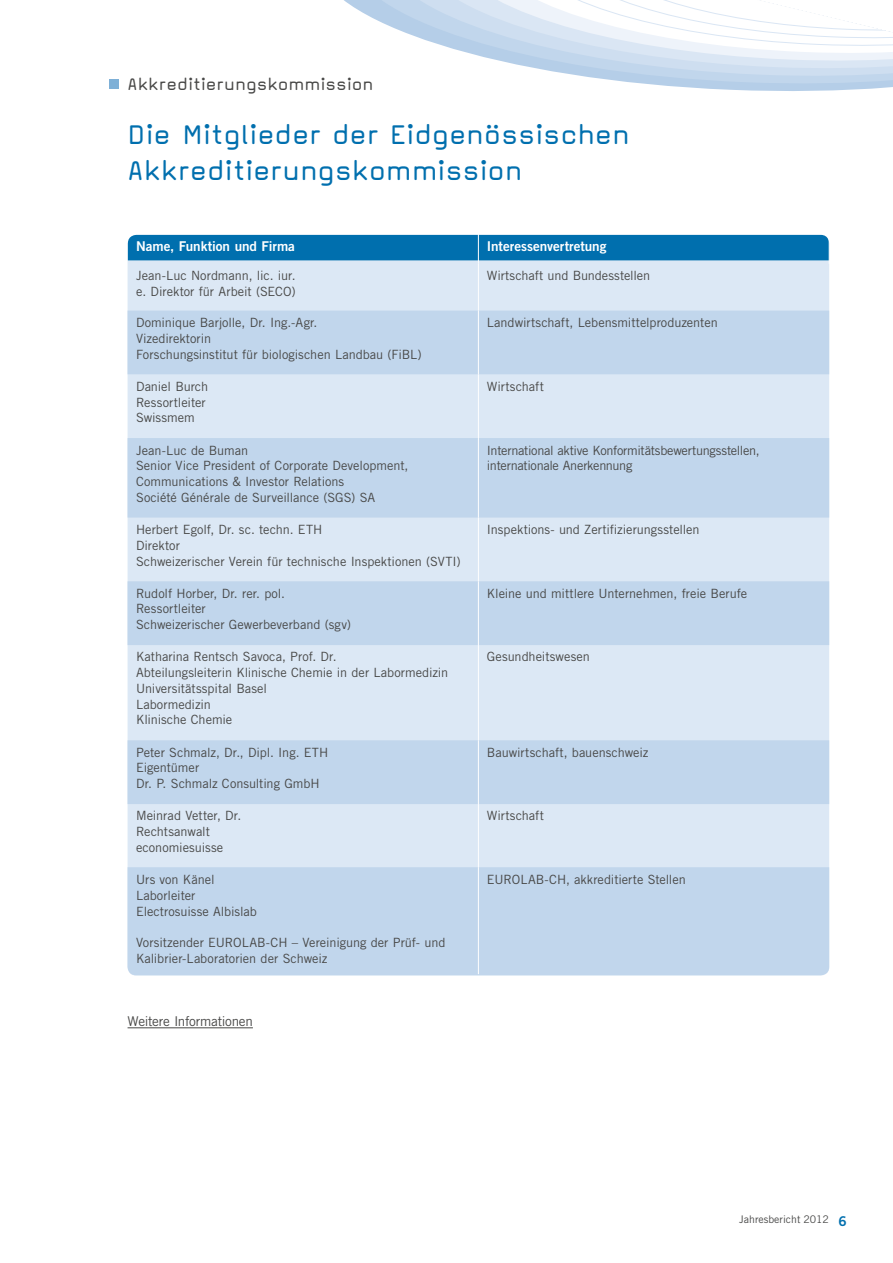
<style>
.page{position:relative;width:893px;height:1263px;background:#fff}
.page>*{position:absolute;margin:0;border:0;box-sizing:border-box;transform-origin:0 0}
.t1{font:31.5px/36px "Magda Clean";letter-spacing:-.005em;color:#006fae}
.t2{font:19.5px "Magda Clean";color:#484847}
.t3{font:13.5px "Trade Gothic LT Pro Bd 2";letter-spacing:-.005em;color:#fff}
.t4{font:13.5px "Trade Gothic LT Pro";letter-spacing:-.02em;color:#484847}
.t5{font:12.75px/15.8px "Trade Gothic LT Pro";letter-spacing:-.005em;color:#484847}
.t6{font:12.75px/15.8px "Trade Gothic LT Pro";letter-spacing:-.025em;color:#484847}
.t7{font:10.5px "Trade Gothic LT Pro";color:#484847}
.s1{font-family:"Trade Gothic LT Pro Bd 2";font-size:13.5px;color:#006fae}
</style>
<div class="page">
<svg style="left:349px;top:0;width:544px;height:91px"></svg>
<svg style="left:384px;top:0;width:509px;height:83px"></svg>
<div style="left:109px;top:79px;width:10px;height:10px;background:#7eb0d7"></div>
<div style="left:128px;top:260px;width:701px;height:607px;background:#dce8f5"></div>
<div style="left:128px;top:235px;width:701px;height:25px;background:#006fae"></div>
<hr style="left:128px;top:1027px;width:125px;height:1px;background:#484847">
<div style="left:128px;top:867px;width:701px;height:108px;background:#c1d6ec"></div>
<svg style="left:128px;top:311px;width:701px;height:493px;fill:#c1d6ec"></svg>
<hr style="left:478px;top:234px;width:1px;height:30px;background:#fff">
<hr style="left:478px;top:264px;width:1px;height:47px;background:#fff">
<hr style="left:478px;top:311px;width:1px;height:63px;background:#fff">
<hr style="left:478px;top:374px;width:1px;height:64px;background:#fff">
<hr style="left:478px;top:438px;width:1px;height:80px;background:#fff">
<hr style="left:478px;top:518px;width:1px;height:63px;background:#fff">
<hr style="left:478px;top:581px;width:1px;height:64px;background:#fff">
<hr style="left:478px;top:740px;width:1px;height:64px;background:#fff">
<hr style="left:478px;top:804px;width:1px;height:64px;background:#fff">
<hr style="left:478px;top:868px;width:1px;height:106px;background:#fff">
<hr style="left:478px;top:645px;width:1px;height:95px;background:#fff">
<h2 class="t2" style="left:128px;top:74px;width:247px">Akkreditierungskommission</h2>
<h1 class="t1" style="left:128px;top:117px;width:504px">Die Mitglieder der Eidgenössischen<br>Akkreditierungskommission</h1>
<p class="t3" style="left:136px;top:238px;width:160px">Name, Funktion und Firma</p>
<p class="t3" style="left:487px;top:238px;width:121px">Interessenvertretung</p>
<p class="t5" style="left:136px;top:268px;width:161px">Jean-Luc Nordmann, lic. iur. e. Direktor für Arbeit (SECO)</p>
<p class="t5" style="left:487px;top:268px;width:165px">Wirtschaft und Bundesstellen</p>
<p class="t5" style="left:136px;top:314px;width:287px">Dominique Barjolle, Dr. Ing.-Agr.<br>Vizedirektorin<br>Forschungsinstitut für biologischen Landbau (FiBL)</p>
<p class="t5" style="left:487px;top:314px;width:232px">Landwirtschaft, Lebensmittelproduzenten</p>
<p class="t5" style="left:136px;top:378px;width:74px">Daniel Burch<br>Ressortleiter<br>Swissmem</p>
<p class="t5" style="left:487px;top:378px;width:59px">Wirtschaft</p>
<p class="t5" style="left:136px;top:442px;width:274px">Jean-Luc de Buman<br>Senior Vice President of Corporate Development, Communications &amp; Investor Relations<br>Société Générale de Surveillance (SGS) SA</p>
<p class="t6" style="left:487px;top:442px;width:274px">International aktive Konformitätsbewertungsstellen, internationale Anerkennung</p>
<p class="t5" style="left:136px;top:521px;width:326px">Herbert Egolf, Dr. sc. techn. ETH<br>Direktor<br>Schweizerischer Verein für technische Inspektionen (SVTI)</p>
<p class="t5" style="left:487px;top:521px;width:214px">Inspektions- und Zertifizierungsstellen</p>
<p class="t5" style="left:136px;top:585px;width:216px">Rudolf Horber, Dr. rer. pol.<br>Ressortleiter<br>Schweizerischer Gewerbeverband (sgv)</p>
<p class="t5" style="left:487px;top:585px;width:262px">Kleine und mittlere Unternehmen, freie Berufe</p>
<p class="t5" style="left:136px;top:649px;width:314px">Katharina Rentsch Savoca, Prof. Dr.<br>Abteilungsleiterin Klinische Chemie in der Labormedizin<br>Universitätsspital Basel<br>Labormedizin<br>Klinische Chemie</p>
<p class="t5" style="left:487px;top:649px;width:105px">Gesundheitswesen</p>
<p class="t5" style="left:136px;top:744px;width:194px">Peter Schmalz, Dr., Dipl. Ing. ETH<br>Eigentümer<br>Dr. P. Schmalz Consulting GmbH</p>
<p class="t5" style="left:487px;top:744px;width:163px">Bauwirtschaft, bauenschweiz</p>
<p class="t5" style="left:136px;top:808px;width:107px">Meinrad Vetter, Dr.<br>Rechtsanwalt economiesuisse</p>
<p class="t5" style="left:487px;top:808px;width:59px">Wirtschaft</p>
<p class="t5" style="left:136px;top:872px;width:122px">Urs von Känel<br>Laborleiter<br>Electrosuisse Albislab</p>
<p class="t5" style="left:136px;top:935px;width:311px">Vorsitzender EUROLAB-CH – Vereinigung der Prüf- und<br>Kalibrier-Laboratorien der Schweiz</p>
<p class="t5" style="left:487px;top:872px;width:200px">EUROLAB-CH, akkreditierte Stellen</p>
<p class="t4" style="left:128px;top:1013px;width:127px">Weitere Informationen</p>
<p class="t7" style="left:739px;top:1213px;width:109px">Jahresbericht 2012 <span class="s1">6</span></p>
</div>
